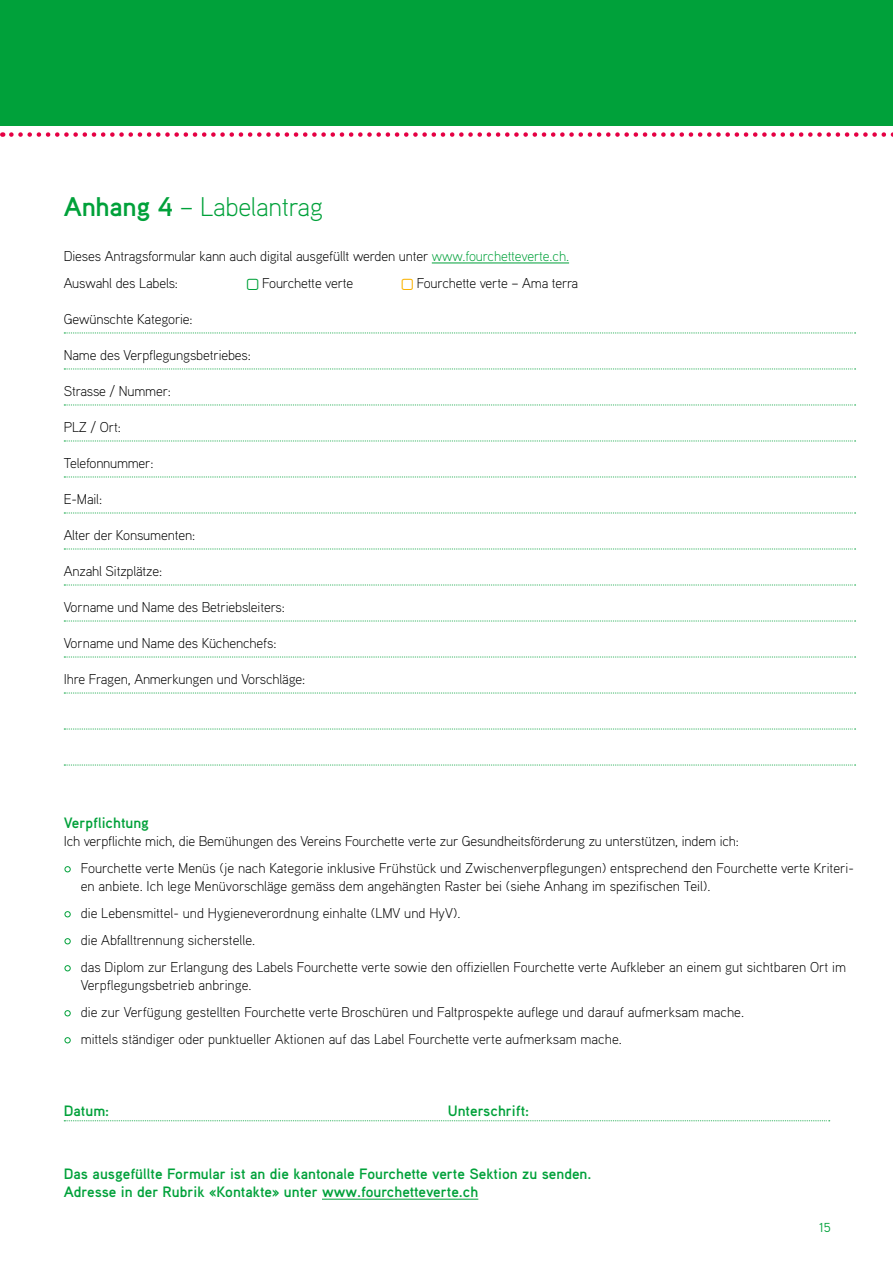
<style>
.page{position:relative;width:893px;height:1263px;background:#fff}
.page>*{position:absolute;margin:0;border:0;box-sizing:border-box;transform-origin:0 0}
.t1{font:300 27px "Aaux Pro OT";letter-spacing:-.01em;color:#00a13a}
.t2{font:700 15px/18px "Aaux Pro OT";color:#00a13a}
.t3{font:300 14.25px/27px "Aaux Pro OT";color:#000}
.t4{font:13.05px "Aaux Pro OT";color:#00a13a}
.s1{font-weight:700}
.s2{color:#00a13a}
</style>
<div class="page">
<svg style="left:11px;top:132px;width:882px;height:5px"></svg>
<div style="left:0;top:0;width:893px;height:126px;background:#00a13a"></div>
<svg style="left:64px;top:1120px;width:766px;height:1px"></svg>
<hr style="left:432px;top:262px;width:137px;height:1px;background:#00a13a">
<svg style="left:64px;top:333px;width:792px;height:1px"></svg>
<svg style="left:64px;top:369px;width:792px;height:1px"></svg>
<svg style="left:64px;top:405px;width:792px;height:1px"></svg>
<svg style="left:64px;top:441px;width:792px;height:1px"></svg>
<svg style="left:64px;top:477px;width:792px;height:1px"></svg>
<svg style="left:64px;top:513px;width:792px;height:1px"></svg>
<svg style="left:64px;top:549px;width:792px;height:1px"></svg>
<svg style="left:64px;top:585px;width:792px;height:1px"></svg>
<svg style="left:64px;top:621px;width:792px;height:1px"></svg>
<svg style="left:64px;top:657px;width:792px;height:1px"></svg>
<svg style="left:64px;top:693px;width:792px;height:1px"></svg>
<svg style="left:64px;top:729px;width:792px;height:1px"></svg>
<svg style="left:64px;top:765px;width:792px;height:1px"></svg>
<svg style="left:65px;top:866px;width:6px;height:6px"></svg>
<svg style="left:65px;top:911px;width:6px;height:6px"></svg>
<svg style="left:65px;top:938px;width:6px;height:6px"></svg>
<svg style="left:65px;top:965px;width:6px;height:6px"></svg>
<svg style="left:65px;top:1010px;width:6px;height:6px"></svg>
<svg style="left:65px;top:1037px;width:6px;height:6px"></svg>
<hr style="left:322px;top:1199px;width:156px;height:1px;background:#00a13a">
<h1 class="t1" style="left:64px;top:190px;width:261px"><span class="s1">Anhang 4</span> – Labelantrag</h1>
<p class="t3" style="left:64px;top:242px;width:507px">Dieses Antragsformular kann auch digital ausgefüllt werden unter <span class="s2">www.fourchetteverte.ch.<br></span>Auswahl des Labels:</p>
<p class="t3" style="left:262px;top:269px;width:93px">Fourchette verte</p>
<p class="t3" style="left:417px;top:269px;width:163px">Fourchette verte – Ama terra</p>
<p class="t3" style="left:64px;top:305px;width:130px">Gewünschte Kategorie:</p>
<p class="t3" style="left:64px;top:341px;width:189px">Name des Verpflegungsbetriebes:</p>
<p class="t3" style="left:64px;top:377px;width:109px">Strasse / Nummer:</p>
<p class="t3" style="left:64px;top:413px;width:59px">PLZ / Ort:</p>
<p class="t3" style="left:64px;top:449px;width:91px">Telefonnummer:</p>
<p class="t3" style="left:64px;top:485px;width:40px">E-Mail:</p>
<p class="t3" style="left:64px;top:521px;width:133px">Alter der Konsumenten:</p>
<p class="t3" style="left:64px;top:557px;width:100px">Anzahl Sitzplätze:</p>
<p class="t3" style="left:64px;top:593px;width:223px">Vorname und Name des Betriebsleiters:</p>
<p class="t3" style="left:64px;top:629px;width:214px">Vorname und Name des Küchenchefs:</p>
<p class="t3" style="left:64px;top:665px;width:243px">Ihre Fragen, Anmerkungen und Vorschläge:</p>
<p class="t2" style="left:64px;top:813px;width:87px">Verpflichtung</p>
<p class="t3" style="left:81px;top:827px;width:775px;text-indent:-17px">Ich verpflichte mich, die Bemühungen des Vereins Fourchette verte zur Gesundheitsförderung zu unterstützen, indem ich:<br>Fourchette verte Menüs (je nach Kategorie inklusive Frühstück und Zwischenverpflegungen) entsprechend den Fourchette verte Kriteri-</p>
<p class="t3" style="left:81px;top:872px;width:767px">en anbiete. Ich lege Menüvorschläge gemäss dem angehängten Raster bei (siehe Anhang im spezifischen Teil).<br>die Lebensmittel- und Hygieneverordnung einhalte (LMV und HyV).<br>die Abfalltrennung sicherstelle.<br>das Diplom zur Erlangung des Labels Fourchette verte sowie den offiziellen Fourchette verte Aufkleber an einem gut sichtbaren Ort im</p>
<p class="t3" style="left:81px;top:971px;width:665px">Verpflegungsbetrieb anbringe.<br>die zur Verfügung gestellten Fourchette verte Broschüren und Faltprospekte auflege und darauf aufmerksam mache. mittels ständiger oder punktueller Aktionen auf das Label Fourchette verte aufmerksam mache.</p>
<p class="t2" style="left:64px;top:1101px;width:47px">Datum:</p>
<p class="t2" style="left:448px;top:1101px;width:83px">Unterschrift:</p>
<p class="t2" style="left:64px;top:1164px;width:529px">Das ausgefüllte Formular ist an die kantonale Fourchette verte Sektion zu senden.<br>Adresse in der Rubrik «Kontakte» unter www.fourchetteverte.ch</p>
<p class="t4" style="left:819px;top:1219px;width:13px">15</p>
</div>
